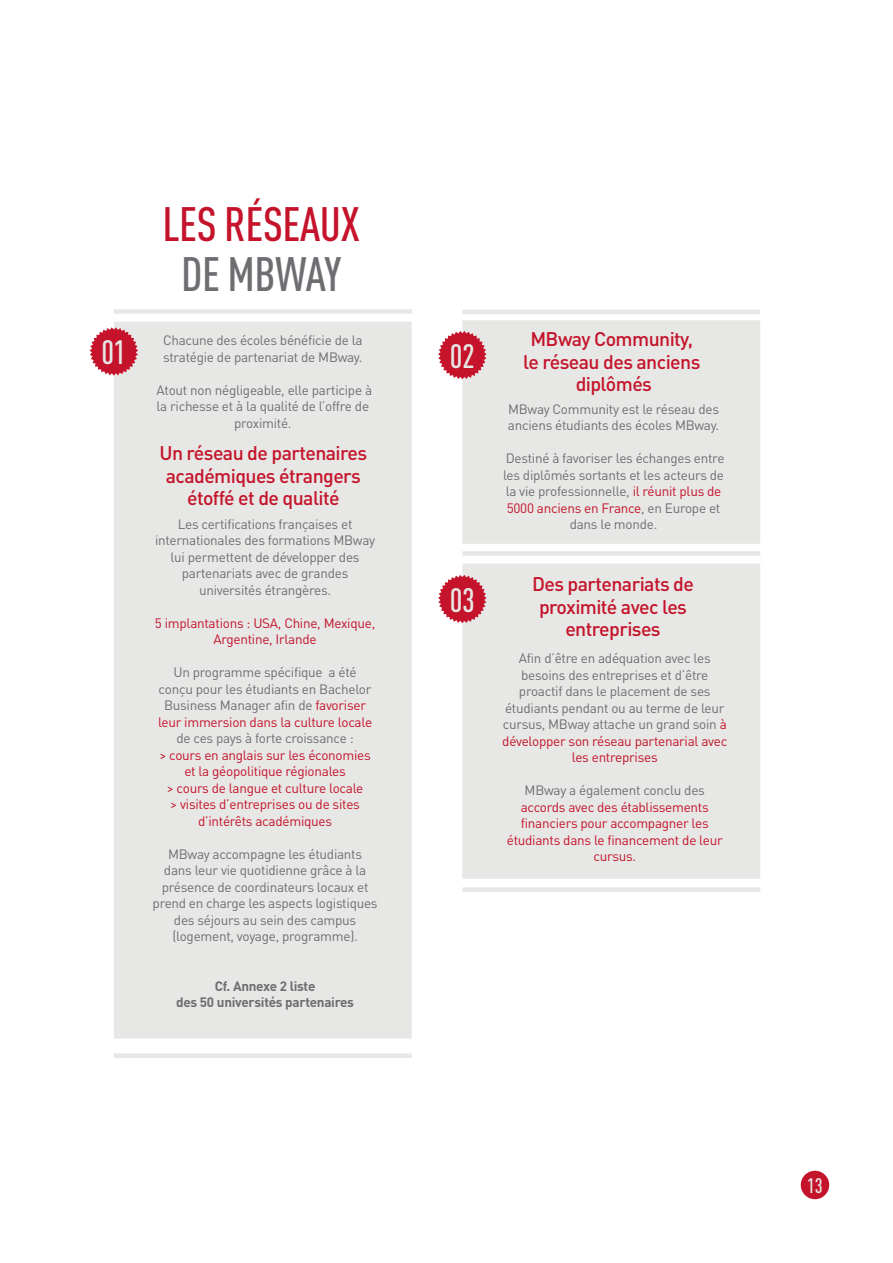
<style>
.page{position:relative;width:893px;height:1263px;background:#fff}
.page>*{position:absolute;margin:0;border:0;box-sizing:border-box;transform-origin:0 0}
.t1{font:500 condensed 47.55px "DINOT";letter-spacing:-.01em;color:#c4132a}
.t2{font:500 condensed 47.55px "DINOT";color:#6d6e71}
.t3{font:500 condensed 33.3px "DINOT";color:#e7e7e5}
.t4{font:500 condensed 20.7px "DINOT";color:#e7e7e5}
.t5{font:500 19.5px/22.5px "DINOT";letter-spacing:-.03em;color:#c4132a;text-align:center}
.t6{font:13.5px/16.5px "DINOT";letter-spacing:-.02em;color:#6d6e71;text-align:center}
.t7{font:13.5px/16.5px "DINOT";letter-spacing:-.02em;color:#c4132a;text-align:center}
.t8{font:700 13.5px/16.5px "DINOT";letter-spacing:-.02em;color:#6d6e71;text-align:center}
.s1{color:#c4132a}
</style>
<div class="page">
<div style="left:801px;top:1171px;width:28px;height:28px;background:#c4132a;border-radius:50%"></div>
<div style="left:114px;top:322px;width:298px;height:716px;background:#e7e7e5"></div>
<div style="left:114px;top:309px;width:298px;height:5px;background:#e7e7e5"></div>
<svg style="left:90px;top:327px;width:48px;height:49px;background:#d15363"></svg>
<div style="left:114px;top:1053px;width:298px;height:5px;background:#e7e7e5"></div>
<div style="left:462px;top:320px;width:298px;height:224px;background:#e7e7e5"></div>
<div style="left:462px;top:563px;width:298px;height:316px;background:#e7e7e5"></div>
<hr style="left:462px;top:310px;width:298px;height:4px;background:#e7e7e5">
<div style="left:462px;top:551px;width:298px;height:5px;background:#e7e7e5"></div>
<div style="left:462px;top:887px;width:298px;height:5px;background:#e7e7e5"></div>
<svg style="left:438px;top:331px;width:49px;height:48px;background:#d15363"></svg>
<svg style="left:438px;top:575px;width:49px;height:48px;background:#d15363"></svg>
<h2 class="t3" style="left:102px;top:332px;width:26px">01</h2>
<h1 class="t1" style="left:162px;top:196px;width:199px">LES RÉSEAUX</h1>
<h1 class="t2" style="left:181px;top:246px;width:162px">DE MBWAY</h1>
<p class="t6" style="left:163px;top:332px;width:201px;text-align:left">Chacune des écoles bénéficie de la stratégie de partenariat de MBway.</p>
<p class="t6" style="left:156px;top:381px;width:217px">Atout non négligeable, elle participe à la richesse et à la qualité de l’offre de proximité.</p>
<h3 class="t5" style="left:159px;top:441px;width:209px">Un réseau de partenaires académiques étrangers étoffé et de qualité</h3>
<p class="t6" style="left:155px;top:516px;width:222px">Les certifications françaises et internationales des formations MBway lui permettent de développer des partenariats avec de grandes universités étrangères.</p>
<p class="t7" style="left:155px;top:615px;width:222px">5 implantations : USA, Chine, Mexique,<br>Argentine, Irlande</p>
<p class="t6" style="left:158px;top:664px;width:216px">Un programme spécifique a été conçu pour les étudiants en Bachelor Business Manager afin de <span class="s1">favoriser leur immersion dans la culture locale</span></p>
<p class="t6" style="left:177px;top:730px;width:179px">de ces pays à forte croissance :</p>
<p class="t7" style="left:159px;top:747px;width:213px">&gt; cours en anglais sur les économies et la géopolitique régionales<br>&gt; cours de langue et culture locale<br>&gt; visites d’entreprises ou de sites d’intérêts académiques</p>
<p class="t6" style="left:153px;top:846px;width:227px">MBway accompagne les étudiants dans leur vie quotidienne grâce à la présence de coordinateurs locaux et prend en charge les aspects logistiques des séjours au sein des campus (logement, voyage, programme).</p>
<p class="t8" style="left:176px;top:977px;width:179px">Cf. Annexe 2 liste<br>des 50 universités partenaires</p>
<h2 class="t3" style="left:450px;top:336px;width:26px">02</h2>
<h2 class="t3" style="left:450px;top:580px;width:26px">03</h2>
<h3 class="t5" style="left:523px;top:327px;width:179px">MBway Community, le réseau des anciens diplômés</h3>
<p class="t6" style="left:508px;top:400px;width:213px;text-align:left">MBway Community est le réseau des anciens étudiants des écoles MBway.</p>
<p class="t6" style="left:503px;top:450px;width:223px">Destiné à favoriser les échanges entre les diplômés sortants et les acteurs de la vie professionnelle, <span class="s1">il réunit plus de 5000 anciens en France</span>, en Europe et dans le monde.</p>
<h3 class="t5" style="left:532px;top:572px;width:163px">Des partenariats de proximité avec les entreprises</h3>
<p class="t6" style="left:502px;top:650px;width:227px">Afin d’être en adéquation avec les besoins des entreprises et d’être proactif dans le placement de ses étudiants pendant ou au terme de leur cursus, MBway attache un grand soin <span class="s1">à développer son réseau partenarial avec les entreprises</span></p>
<p class="t6" style="left:525px;top:782px;width:182px">MBway a également conclu des</p>
<p class="t7" style="left:507px;top:798px;width:217px">accords avec des établissements financiers pour accompagner les étudiants dans le financement de leur cursus.</p>
<h3 class="t4" style="left:807px;top:1173px;width:17px">13</h3>
</div>
